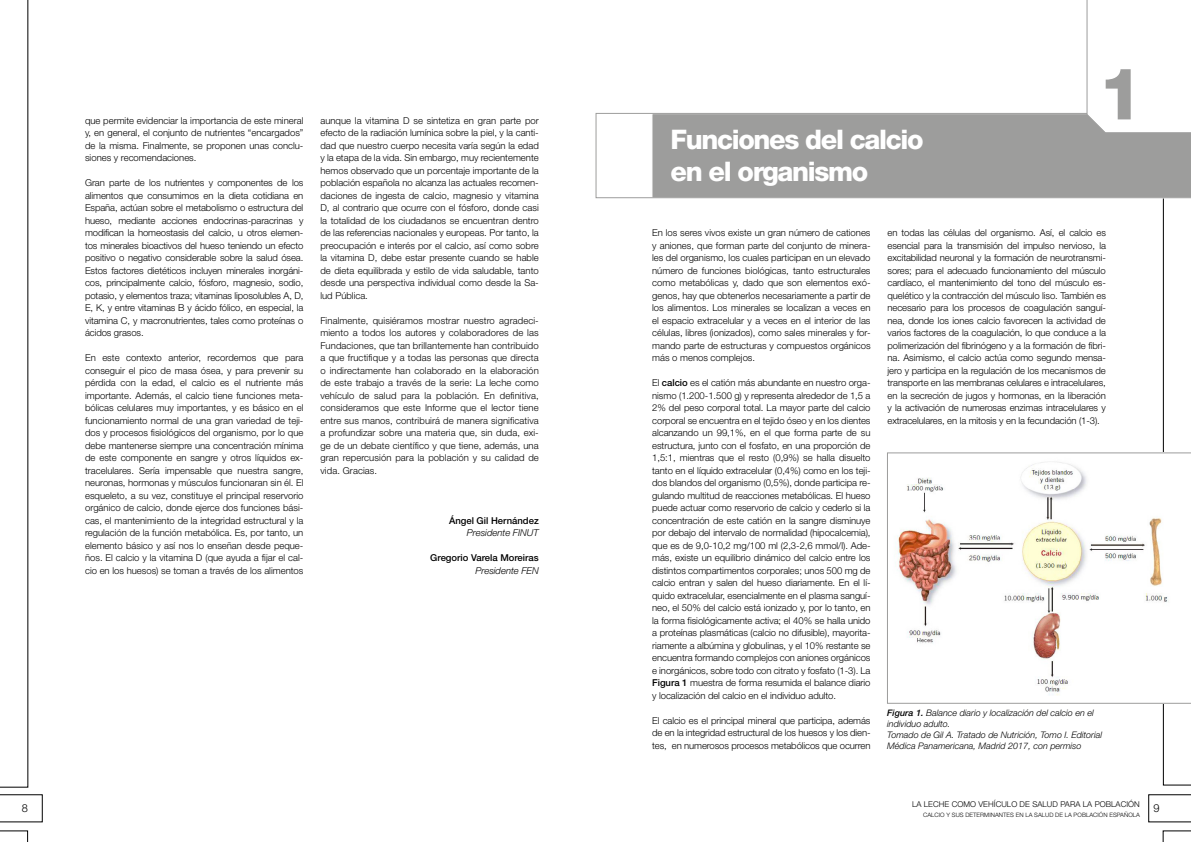
<style>
.page{position:relative;width:1191px;height:842px;background:#fff}
.page>*{position:absolute;margin:0;border:0;box-sizing:border-box;transform-origin:0 0}
.t1{font:800 72px "Helvetica Neue";color:#9d9d9c}
.t2{font:800 27px/32.4px "Helvetica Neue";letter-spacing:-.05em;color:#fff}
.t3{font:300 11px "Helvetica Neue LT Std";color:#000}
.t4{font:300 9.5px/12.5px "Helvetica Neue";color:#000;text-align:justify}
.t5{font:500 9.5px "Helvetica Neue";color:#000}
.t6{font:italic 300 9.5px "Helvetica Neue";color:#000}
.t7{font:italic 300 9px/11px "Helvetica Neue";color:#000}
.t8{font:300 8px "Helvetica Neue LT Std";letter-spacing:.01em;color:#000}
.t9{font:300 6px "Helvetica Neue";letter-spacing:.01em;color:#000}
.s1{font-weight:500}
</style>
<div class="page">
<svg style="left:0;top:0;width:28px;height:787px"></svg>
<svg style="left:1162px;top:831px;width:29px;height:11px"></svg>
<svg style="left:0;top:831px;width:28px;height:11px"></svg>
<svg style="left:1148px;top:794px;width:43px;height:28px"></svg>
<svg style="left:0;top:794px;width:43px;height:28px"></svg>
<svg style="left:595px;top:113px;width:491px;height:85px;background:#a8a8a7"></svg>
<svg style="left:1086px;top:0;width:105px;height:785px"></svg>
<svg style="left:887px;top:453px;width:304px;height:250px"></svg>
<p class="t4" style="left:85px;top:114px;width:220px">que permite evidenciar la importancia de este mineral y, en general, el conjunto de nutrientes “encargados” de la misma. Finalmente, se proponen unas conclu&shy;siones y recomendaciones.</p>
<p class="t4" style="left:85px;top:176px;width:220px">Gran parte de los nutrientes y componentes de los alimentos que consumimos en la dieta cotidiana en España, actúan sobre el metabolismo o estructura del hueso, mediante acciones endocrinas-paracrinas y modifican la homeostasis del calcio, u otros elemen&shy;tos minerales bioactivos del hueso teniendo un efecto positivo o negativo considerable sobre la salud ósea.<br>Estos factores dietéticos incluyen minerales inorgáni&shy;cos, principalmente calcio, fósforo, magnesio, sodio, potasio, y elementos traza; vitaminas liposolubles A, D, E, K, y entre vitaminas B y ácido fólico, en especial, la vitamina C, y macronutrientes, tales como proteínas o ácidos grasos.</p>
<p class="t4" style="left:85px;top:351px;width:220px">En este contexto anterior, recordemos que para conseguir el pico de masa ósea, y para prevenir su pérdida con la edad, el calcio es el nutriente más importante. Además, el calcio tiene funciones meta&shy;bólicas celulares muy importantes, y es básico en el funcionamiento normal de una gran variedad de teji&shy;dos y procesos fisiológicos del organismo, por lo que debe mantenerse siempre una concentración mínima de este componente en sangre y otros líquidos ex&shy;tracelulares. Sería impensable que nuestra sangre, neuronas, hormonas y músculos funcionaran sin él. El esqueleto, a su vez, constituye el principal reservorio orgánico de calcio, donde ejerce dos funciones bási&shy;cas, el mantenimiento de la integridad estructural y la regulación de la función metabólica. Es, por tanto, un elemento básico y así nos lo enseñan desde peque&shy;ños. El calcio y la vitamina D (que ayuda a fijar el cal&shy;cio en los huesos) se toman a través de los alimentos</p>
<p class="t4" style="left:320px;top:114px;width:220px">aunque la vitamina D se sintetiza en gran parte por efecto de la radiación lumínica sobre la piel, y la canti&shy;dad que nuestro cuerpo necesita varía según la edad y la etapa de la vida. Sin embargo, muy recientemente hemos observado que un porcentaje importante de la población española no alcanza las actuales recomen&shy;daciones de ingesta de calcio, magnesio y vitamina D, al contrario que ocurre con el fósforo, donde casi la totalidad de los ciudadanos se encuentran dentro de las referencias nacionales y europeas. Por tanto, la preocupación e interés por el calcio, así como sobre la vitamina D, debe estar presente cuando se hable de dieta equilibrada y estilo de vida saludable, tanto desde una perspectiva individual como desde la Sa&shy;lud Pública.</p>
<p class="t4" style="left:320px;top:314px;width:220px">Finalmente, quisiéramos mostrar nuestro agradeci&shy;miento a todos los autores y colaboradores de las Fundaciones, que tan brillantemente han contribuido a que fructifique y a todas las personas que directa o indirectamente han colaborado en la elaboración de este trabajo a través de la serie: La leche como vehículo de salud para la población. En definitiva, consideramos que este Informe que el lector tiene entre sus manos, contribuirá de manera significativa a profundizar sobre una materia que, sin duda, exi&shy;ge de un debate científico y que tiene, además, una gran repercusión para la población y su calidad de vida. Gracias.</p>
<p class="t5" style="left:449px;top:515px;width:91px">Ángel Gil Hernández</p>
<p class="t6" style="left:467px;top:527px;width:73px">Presidente FINUT</p>
<p class="t5" style="left:430px;top:552px;width:110px">Gregorio Varela Moreiras</p>
<p class="t6" style="left:475px;top:565px;width:65px">Presidente FEN</p>
<h2 class="t2" style="left:670px;top:123px;width:254px">Funciones del calcio en el organismo</h2>
<h1 class="t1" style="left:1098px;top:51px;width:47px">1</h1>
<p class="t4" style="left:652px;top:226px;width:220px">En los seres vivos existe un gran número de cationes y aniones, que forman parte del conjunto de minera&shy;les del organismo, los cuales participan en un elevado número de funciones biológicas, tanto estructurales como metabólicas y, dado que son elementos exó&shy;genos, hay que obtenerlos necesariamente a partir de los alimentos. Los minerales se localizan a veces en el espacio extracelular y a veces en el interior de las células, libres (ionizados), como sales minerales y for&shy;mando parte de estructuras y compuestos orgánicos más o menos complejos.</p>
<p class="t4" style="left:652px;top:376px;width:220px">El <span class="s1">calcio</span> es el catión más abundante en nuestro orga&shy;nismo (1.200-1.500 g) y representa alrededor de 1,5 a 2% del peso corporal total. La mayor parte del calcio corporal se encuentra en el tejido óseo y en los dientes alcanzando un 99,1%, en el que forma parte de su estructura, junto con el fosfato, en una proporción de 1,5:1, mientras que el resto (0,9%) se halla disuelto tanto en el líquido extracelular (0,4%) como en los teji&shy;dos blandos del organismo (0,5%), donde participa re&shy;gulando multitud de reacciones metabólicas. El hueso puede actuar como reservorio de calcio y cederlo si la concentración de este catión en la sangre disminuye por debajo del intervalo de normalidad (hipocalcemia), que es de 9,0-10,2 mg/100 ml (2,3-2,6 mmol/l). Ade&shy;más, existe un equilibrio dinámico del calcio entre los distintos compartimentos corporales; unos 500 mg de calcio entran y salen del hueso diariamente. En el lí&shy;quido extracelular, esencialmente en el plasma sanguí&shy;neo, el 50% del calcio está ionizado y, por lo tanto, en la forma fisiológicamente activa; el 40% se halla unido a proteínas plasmáticas (calcio no difusible), mayorita&shy;riamente a albúmina y globulinas, y el 10% restante se encuentra formando complejos con aniones orgánicos e inorgánicos, sobre todo con citrato y fosfato (1-3). La <span class="s1">Figura 1</span> muestra de forma resumida el balance diario y localización del calcio en el individuo adulto.</p>
<p class="t4" style="left:652px;top:714px;width:220px">El calcio es el principal mineral que participa, además de en la integridad estructural de los huesos y los dien&shy;tes, en numerosos procesos metabólicos que ocurren</p>
<p class="t4" style="left:887px;top:226px;width:220px">en todas las células del organismo. Así, el calcio es esencial para la transmisión del impulso nervioso, la excitabilidad neuronal y la formación de neurotransmi&shy;sores; para el adecuado funcionamiento del músculo cardíaco, el mantenimiento del tono del músculo es&shy;quelético y la contracción del músculo liso. También es necesario para los procesos de coagulación sanguí&shy;nea, donde los iones calcio favorecen la actividad de varios factores de la coagulación, lo que conduce a la polimerización del fibrinógeno y a la formación de fibri&shy;na. Asimismo, el calcio actúa como segundo mensa&shy;jero y participa en la regulación de los mecanismos de transporte en las membranas celulares e intracelulares, en la secreción de jugos y hormonas, en la liberación y la activación de numerosas enzimas intracelulares y extracelulares, en la mitosis y en la fecundación (1-3).</p>
<p class="t7" style="left:887px;top:707px;width:216px"><span class="s1">Figura 1.</span> Balance diario y localización del calcio en el individuo adulto.<br>Tomado de Gil A. Tratado de Nutrición, Tomo I. Editorial Médica Panamericana, Madrid 2017, con permiso</p>
<p class="t8" style="left:912px;top:799px;width:229px">LA LECHE COMO VEHÍCULO DE SALUD PARA LA POBLACIÓN</p>
<p class="t9" style="left:923px;top:811px;width:218px">Calcio y sus determinantes en la salud de la población española</p>
<p class="t3" style="left:22px;top:802px;width:8px">8</p>
<p class="t3" style="left:1153px;top:802px;width:8px">9</p>
</div>
